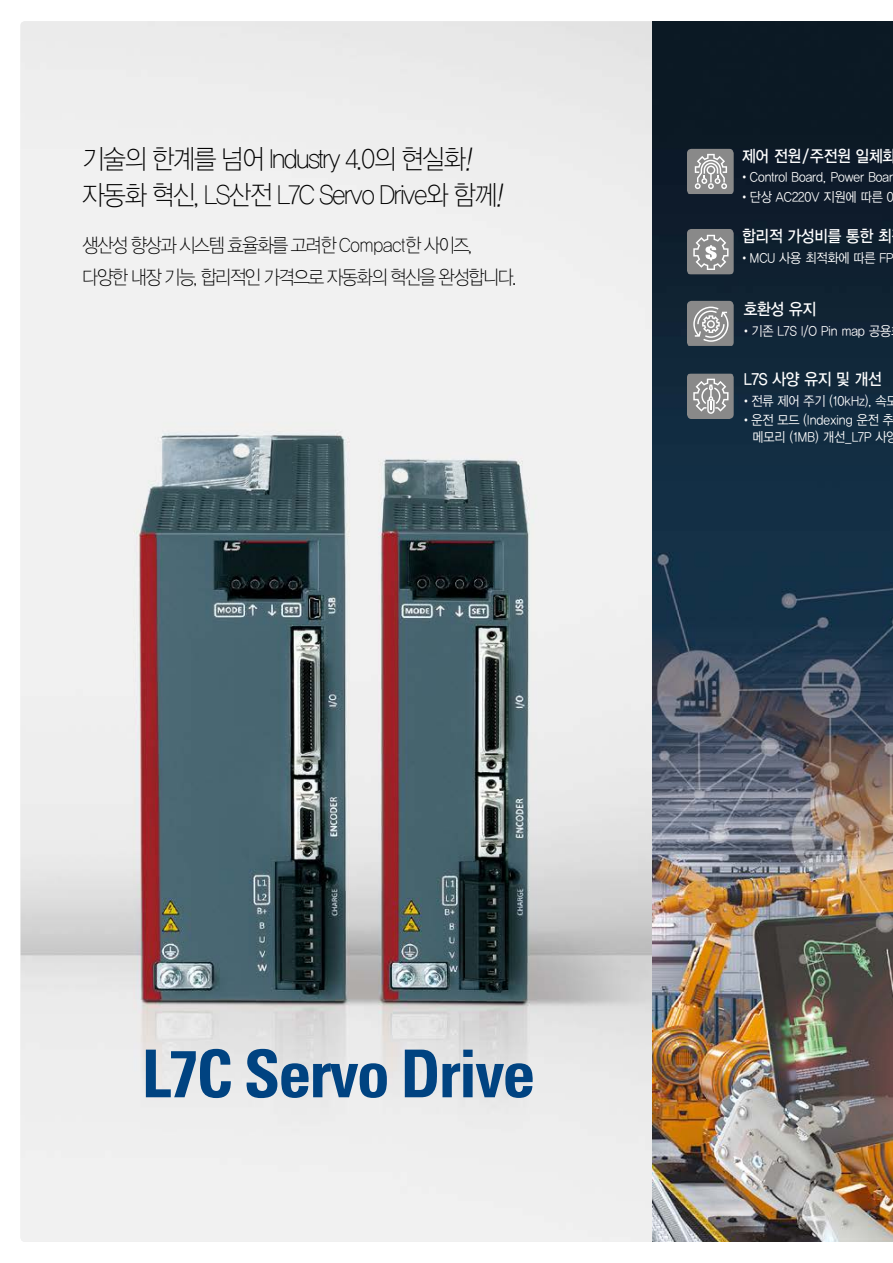
<style>
.page{position:relative;width:893px;height:1263px;background:#fff}
.page>*{position:absolute;margin:0;border:0;box-sizing:border-box;transform-origin:0 0}
.t1{font:700 condensed 66px "Univers";letter-spacing:-.03em;color:#004381}
.t2{font:27px/36px "YDVYGO Std 11";letter-spacing:-.05em;color:#000;scale:.9 1}
.t3{font:19.5px/31.5px "YDVYGO Std 11";letter-spacing:-.075em;color:#000;scale:.9 1}
.t4{font:16.5px "YDVYGO Std 13";letter-spacing:-.015em;color:#fff;scale:.9 1}
.t5{font:13.5px/16.5px "YDVYGO Std 12";color:#fff;text-align:right;scale:.9 1}
.s1{font-style:italic}
</style>
<div class="page">
<img style="left:21px;top:21px;width:631px;height:1221px">
<img style="left:652px;top:21px;width:241px;height:1221px">
<svg style="left:687px;top:149px;width:47px;height:45px;background:#9d9d9d"></svg>
<svg style="left:687px;top:229px;width:47px;height:45px;background:#999"></svg>
<svg style="left:687px;top:301px;width:47px;height:45px;background:#9b9c9c"></svg>
<svg style="left:687px;top:374px;width:47px;height:45px;background:#9a9a9b"></svg>
<h2 class="t2" style="left:82px;top:142px;width:473px">기술의 한계를 넘어 Industry 4.0의 현실화<span class="s1">! </span>자동화 혁신, LS산전 L7C Servo Drive와 함께<span class="s1">!</span></h2>
<h3 class="t3" style="left:82px;top:230px;width:484px">생산성 향상과 시스템 효율화를 고려한 Compact한 사이즈, 다양한 내장 기능, 합리적인 가격으로 자동화의 혁신을 완성합니다.</h3>
<p class="t4" style="left:742px;top:147px;width:173px">제어 전원/주전원 일체화</p>
<p class="t5" style="left:739px;top:169px;width:173px">•Control Board, Power Boar</p>
<p class="t5" style="left:739px;top:189px;width:174px">•단상 AC220V 지원에 따른 0</p>
<p class="t4" style="left:742px;top:227px;width:168px">합리적 가성비를 통한 최</p>
<p class="t5" style="left:739px;top:250px;width:173px">•MCU 사용 최적화에 따른 FP</p>
<p class="t4" style="left:744px;top:301px;width:82px">호환성 유지</p>
<p class="t5" style="left:740px;top:323px;width:169px">•기존 L7S I/O Pin map 공용</p>
<p class="t4" style="left:744px;top:370px;width:155px">L7S 사양 유지 및 개선</p>
<p class="t5" style="left:740px;top:393px;width:176px">•전류 제어 주기 (10kHz), 속도</p>
<p class="t5" style="left:740px;top:412px;width:176px">•운전 모드 (Indexing 운전 추 메모리 (1MB) 개선_L7P 사양</p>
<h1 class="t1" style="left:142px;top:1033px;width:395px">L7C Servo Drive</h1>
</div>
